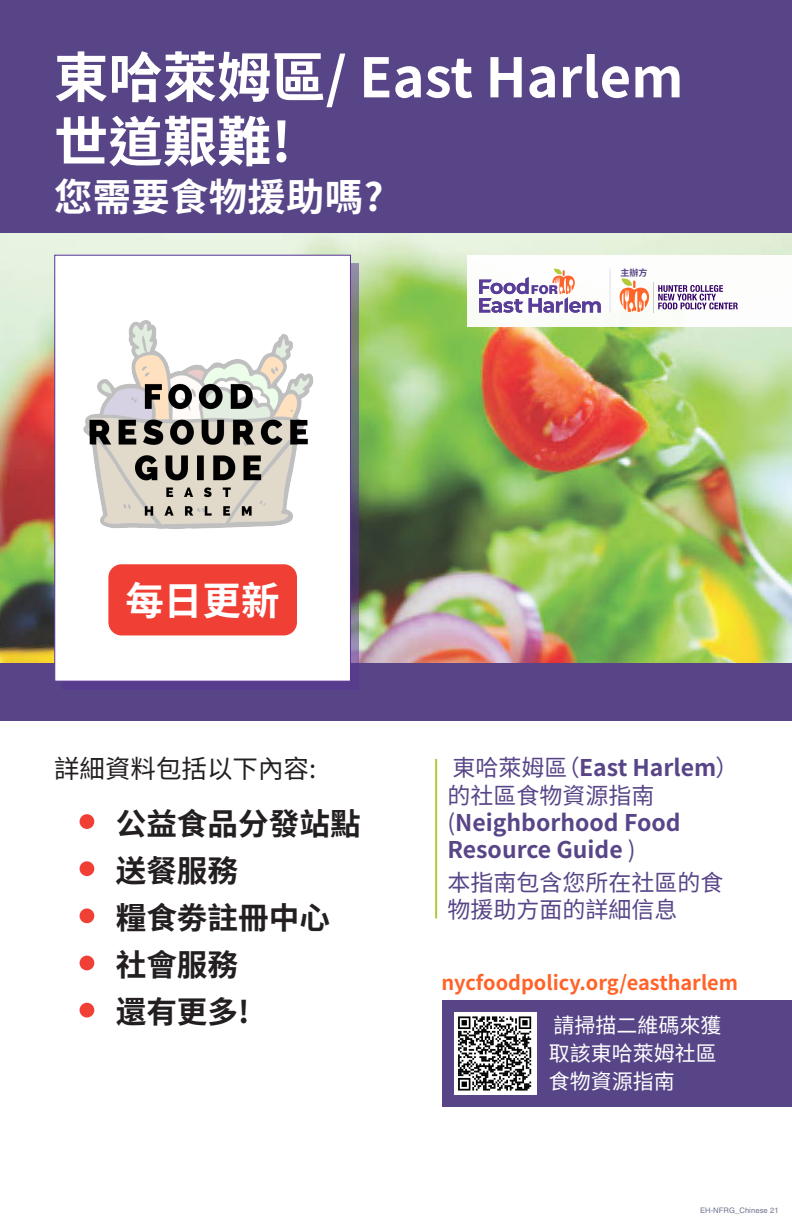
<style>
.page{position:relative;width:792px;height:1224px;background:#fff}
.page>*{position:absolute;margin:0;border:0;box-sizing:border-box;transform-origin:0 0}
.t1{font:700 54.3px "Noto Sans TC";color:#fff}
.t2{font:700 39px "Noto Sans SC";color:#fff}
.t3{font:700 38.3px "Noto Sans TC";letter-spacing:.01em;color:#fff}
.t4{font:700 30.6px "Noto Sans SC";color:#231f20}
.t5{font:25.5px "Noto Sans SC";color:#231f20}
.T_F-Chinese{font:700 23px/27.2px "Noto Sans SC";color:#584588}
.T_F-Chinese-2{font:23px/27.2px "Noto Sans SC";color:#584588}
.t6{font:21px/28.1px "Noto Sans SC";color:#fff}
.t7{font:700 20px "Noto Sans SC";color:#ff6329}
.t8{font:700 9px "Noto Sans SC";color:#584588}
.t9{font:7.6px "Helvetica LT Std";letter-spacing:.01em;color:#6f738e}
.s1{font-weight:400}
</style>
<div class="page">
<img style="left:0;top:232px;width:792px;height:431px">
<div style="left:0;top:663px;width:792px;height:57px;background:#584588"></div>
<div style="left:63px;top:263px;width:296px;height:427px;background:#573394;opacity:.5"></div>
<div style="left:55px;top:255px;width:296px;height:426px;background:#fff;border:1px solid #573394"></div>
<img style="left:55px;top:317px;width:296px;height:213px">
<div style="left:108px;top:564px;width:189px;height:71px;background:#f04036;border-radius:13px"></div>
<div style="left:0;top:0;width:792px;height:232px;background:#584588"></div>
<div style="left:467px;top:255px;width:325px;height:71px;background:#fff"></div>
<svg style="left:479px;top:269px;width:122px;height:44px"></svg>
<hr style="left:610px;top:269px;width:1px;height:44px;background:#626598">
<svg style="left:620px;top:278px;width:30px;height:34px"></svg>
<hr style="left:654px;top:282px;width:1px;height:31px;background:#ccc">
<svg style="left:658px;top:285px;width:80px;height:24px"></svg>
<div style="left:442px;top:1000px;width:350px;height:107px;background:#584588"></div>
<div style="left:454px;top:1013px;width:82px;height:82px;background:#fff"></div>
<img style="left:458px;top:1016px;width:74px;height:75px">
<div style="left:80px;top:814px;width:14px;height:15px;background:#f04036;border-radius:50%"></div>
<div style="left:80px;top:861px;width:14px;height:15px;background:#f04036;border-radius:50%"></div>
<div style="left:80px;top:1003px;width:14px;height:15px;background:#f04036;border-radius:50%"></div>
<div style="left:80px;top:956px;width:14px;height:14px;background:#f04036;border-radius:50%"></div>
<div style="left:80px;top:908px;width:14px;height:15px;background:#f04036;border-radius:50%"></div>
<hr style="left:435px;top:759px;width:2px;height:159px;background:#b3c936">
<h2 class="t1" style="left:54px;top:47px;width:631px">東哈萊姆區/ East Harlem</h2>
<h2 class="t1" style="left:54px;top:111px;width:239px">世道艱難!</h2>
<h2 class="t3" style="left:54px;top:175px;width:331px">您需要食物援助嗎?</h2>
<p class="t8" style="left:620px;top:268px;width:28px">主辦方</p>
<p class="t2" style="left:125px;top:579px;width:156px">每日更新</p>
<p class="t5" style="left:54px;top:755px;width:264px">詳細資料包括以下內容:</p>
<p class="t4" style="left:116px;top:806px;width:246px">公益食品分發站點</p>
<p class="t4" style="left:116px;top:853px;width:124px">送餐服務</p>
<p class="t4" style="left:116px;top:900px;width:216px">糧食劵註冊中心</p>
<p class="t4" style="left:116px;top:947px;width:124px">社會服務</p>
<p class="t4" style="left:116px;top:994px;width:135px">還有更多!</p>
<p class="T_F-Chinese" style="left:448px;top:755px;width:292px"><span class="s1">東哈萊姆區（</span>East Harlem<span class="s1">）的社區食物資源指南(</span>Neighborhood Food<br>Resource Guide <span class="s1">)</span></p>
<p class="T_F-Chinese-2" style="left:448px;top:870px;width:277px">本指南包含您所在社區的食物援助方面的詳細信息</p>
<p class="t7" style="left:441px;top:971px;width:298px">nycfoodpolicy.org/eastharlem</p>
<p class="t6" style="left:549px;top:1012px;width:174px">請掃描二維碼來獲取該東哈萊姆社區食物資源指南</p>
<p class="t9" style="left:700px;top:1206px;width:80px">EH-NFRG_Chinese 21</p>
</div>
